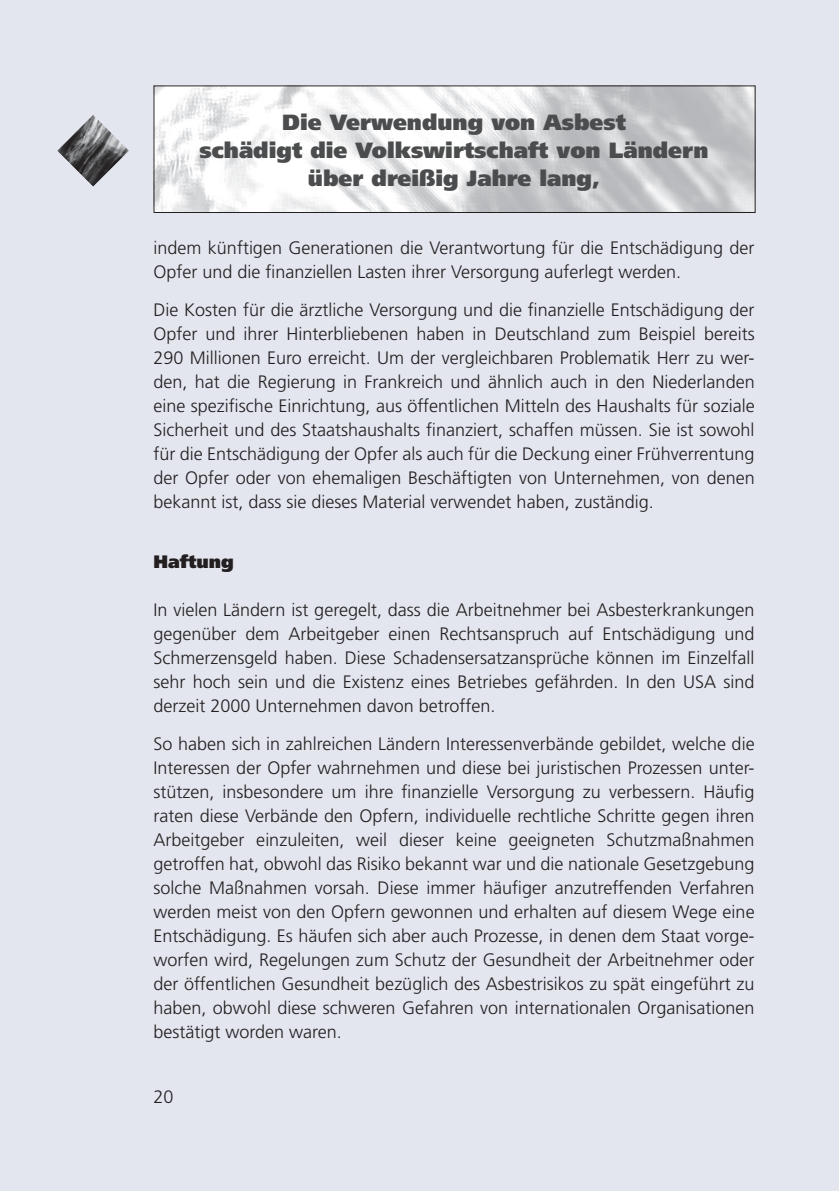
<style>
.page{position:relative;width:839px;height:1191px;background:#e3e5ef}
.page>*{position:absolute;margin:0;border:0;box-sizing:border-box;transform-origin:0 0}
.t1{font:900 22px/28px "Frutiger LT";color:#4b4c4d;text-align:center}
.t2{font:300 18px/24px "Frutiger LT";color:#231f20;text-align:justify}
.t3{font:900 18px "Frutiger LT";color:#231f20}
</style>
<div class="page">
<img style="left:57px;top:115px;width:72px;height:72px">
<img style="left:155px;top:87px;width:598px;height:124px">
<div style="left:153px;top:85px;width:602px;height:128px;border:1px solid #231f20"></div>
<p class="t1" style="left:199px;top:108px;width:510px">Die Verwendung von Asbest<br>schädigt die Volkswirtschaft von Ländern über dreißig Jahre lang,</p>
<p class="t2" style="left:153px;top:236px;width:602px">indem künftigen Generationen die Verantwortung für die Entschädigung der<br>Opfer und die finanziellen Lasten ihrer Versorgung auferlegt werden.</p>
<p class="t2" style="left:153px;top:298px;width:603px">Die Kosten für die ärztliche Versorgung und die finanzielle Entschädigung der Opfer und ihrer Hinterbliebenen haben in Deutschland zum Beispiel bereits 290 Millionen Euro erreicht. Um der vergleichbaren Problematik Herr zu wer&shy;den, hat die Regierung in Frankreich und ähnlich auch in den Niederlanden eine spezifische Einrichtung, aus öffentlichen Mitteln des Haushalts für soziale Sicherheit und des Staatshaushalts finanziert, schaffen müssen. Sie ist sowohl für die Entschädigung der Opfer als auch für die Deckung einer Frühverrentung der Opfer oder von ehemaligen Beschäftigten von Unternehmen, von denen bekannt ist, dass sie dieses Material verwendet haben, zuständig.</p>
<p class="t3" style="left:153px;top:550px;width:82px">Haftung</p>
<p class="t2" style="left:153px;top:597px;width:602px">In vielen Ländern ist geregelt, dass die Arbeitnehmer bei Asbesterkrankungen gegenüber dem Arbeitgeber einen Rechtsanspruch auf Entschädigung und Schmerzensgeld haben. Diese Schadensersatzansprüche können im Einzelfall sehr hoch sein und die Existenz eines Betriebes gefährden. In den USA sind derzeit 2000 Unternehmen davon betroffen.</p>
<p class="t2" style="left:153px;top:732px;width:602px">So haben sich in zahlreichen Ländern Interessenverbände gebildet, welche die Interessen der Opfer wahrnehmen und diese bei juristischen Prozessen unter&shy;stützen, insbesondere um ihre finanzielle Versorgung zu verbessern. Häufig raten diese Verbände den Opfern, individuelle rechtliche Schritte gegen ihren Arbeitgeber einzuleiten, weil dieser keine geeigneten Schutzmaßnahmen getroffen hat, obwohl das Risiko bekannt war und die nationale Gesetzgebung solche Maßnahmen vorsah. Diese immer häufiger anzutreffenden Verfahren werden meist von den Opfern gewonnen und erhalten auf diesem Wege eine Entschädigung. Es häufen sich aber auch Prozesse, in denen dem Staat vorge&shy;worfen wird, Regelungen zum Schutz der Gesundheit der Arbeitnehmer oder der öffentlichen Gesundheit bezüglich des Asbestrisikos zu spät eingeführt zu haben, obwohl diese schweren Gefahren von internationalen Organisationen bestätigt worden waren.</p>
<p class="t2" style="left:153px;top:1084px;width:22px">20</p>
</div>
